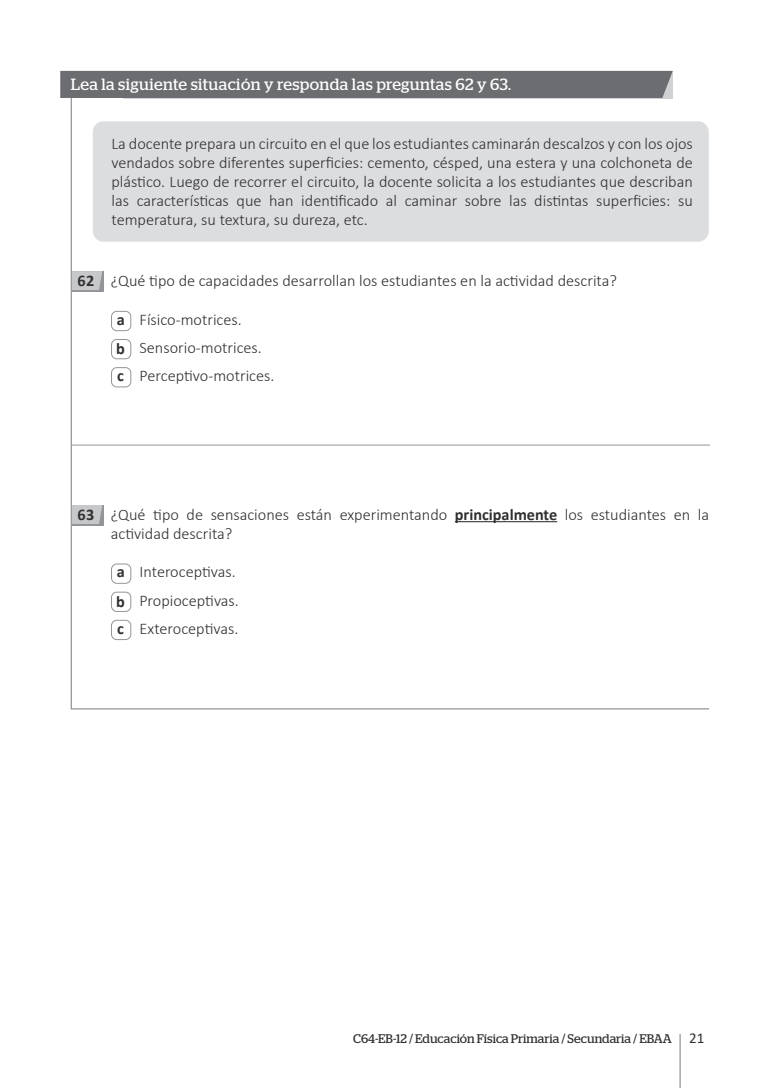
<style>
.page{position:relative;width:780px;height:1088px;background:#fff}
.page>*{position:absolute;margin:0;border:0;box-sizing:border-box;transform-origin:0 0}
.t1{font:300 16.25px/18.8px "Calibri";color:#312f30}
.t2{font:16.25px "Stag";letter-spacing:.025em;color:#fff}
.t3{font:700 16.25px "Calibri";color:#312f30}
.t4{font:12.5px "Stag";color:#312f30}
.s1{font-weight:700}
.s2{font-family:"Calibri";font-size:15px}
</style>
<div class="page">
<hr style="left:679px;top:1034px;width:1px;height:54px;background:#939598">
<svg style="left:70px;top:95px;width:640px;height:615px"></svg>
<div style="left:60px;top:71px;width:612px;height:27px;background:#6c6d70"></div>
<div style="left:72px;top:271px;width:31px;height:21px;background:#939598"></div>
<div style="left:72px;top:505px;width:31px;height:20px;background:#939598"></div>
<svg style="left:72px;top:271px;width:30px;height:19px"></svg>
<svg style="left:72px;top:505px;width:30px;height:19px"></svg>
<div style="left:111px;top:311px;width:20px;height:20px;background:#fff;border-radius:5px"></div>
<div style="left:111px;top:311px;width:20px;height:20px;border:1px solid #939598;border-radius:5px"></div>
<div style="left:111px;top:339px;width:20px;height:20px;background:#fff;border-radius:5px"></div>
<div style="left:111px;top:339px;width:20px;height:20px;border:1px solid #939598;border-radius:5px"></div>
<div style="left:111px;top:368px;width:20px;height:19px;background:#fff;border-radius:5px"></div>
<div style="left:111px;top:367px;width:20px;height:20px;border:1px solid #939598;border-radius:5px"></div>
<hr style="left:455px;top:521px;width:102px;height:1px;background:#312f30">
<div style="left:111px;top:564px;width:20px;height:19px;background:#fff;border-radius:5px"></div>
<div style="left:111px;top:564px;width:20px;height:20px;border:1px solid #939598;border-radius:5px"></div>
<div style="left:111px;top:592px;width:20px;height:19px;background:#fff;border-radius:5px"></div>
<div style="left:111px;top:592px;width:20px;height:20px;border:1px solid #939598;border-radius:5px"></div>
<div style="left:111px;top:620px;width:20px;height:19px;background:#fff;border-radius:5px"></div>
<div style="left:111px;top:620px;width:20px;height:20px;border:1px solid #939598;border-radius:5px"></div>
<div style="left:93px;top:121px;width:615px;height:121px;background:#dcdddf;border-radius:11px"></div>
<hr style="left:71px;top:445px;width:639px;height:1px;background:#939598">
<p class="t2" style="left:71px;top:75px;width:442px">Lea la siguiente situación y responda las preguntas 62 y 63.</p>
<p class="t1" style="left:111px;top:135px;width:583px;text-align:justify">La docente prepara un circuito en el que los estudiantes caminarán descalzos y con los ojos vendados sobre diferentes superficies: cemento, césped, una estera y una colchoneta de plástico. Luego de recorrer el circuito, la docente solicita a los estudiantes que describan las características que han identificado al caminar sobre las distintas superficies: su temperatura, su textura, su dureza, etc.</p>
<p class="t3" style="left:77px;top:269px;width:18px">62</p>
<p class="t1" style="left:111px;top:271px;width:507px">¿Qué tipo de capacidades desarrollan los estudiantes en la actividad descrita?</p>
<p class="t1" style="left:116px;top:305px;width:160px;line-height:28.1px"><span class="s1">a</span> Físico-motrices.<br><span class="s1">b</span> Sensorio-motrices.<br><span class="s1">c</span> Perceptivo-motrices.</p>
<p class="t3" style="left:77px;top:503px;width:18px">63</p>
<p class="t1" style="left:111px;top:505px;width:600px">¿Qué tipo de sensaciones están experimentando <span class="s1">principalmente</span> los estudiantes en la actividad descrita?</p>
<p class="t1" style="left:116px;top:558px;width:124px;line-height:28.1px"><span class="s1">a</span> Interoceptivas. <span class="s1">b</span> Propioceptivas. <span class="s1">c</span> Exteroceptivas.</p>
<p class="t4" style="left:353px;top:1031px;width:353px">C64-EB-12 / Educación Física Primaria / Secundaria / EBAA <span class="s2">21</span></p>
</div>
